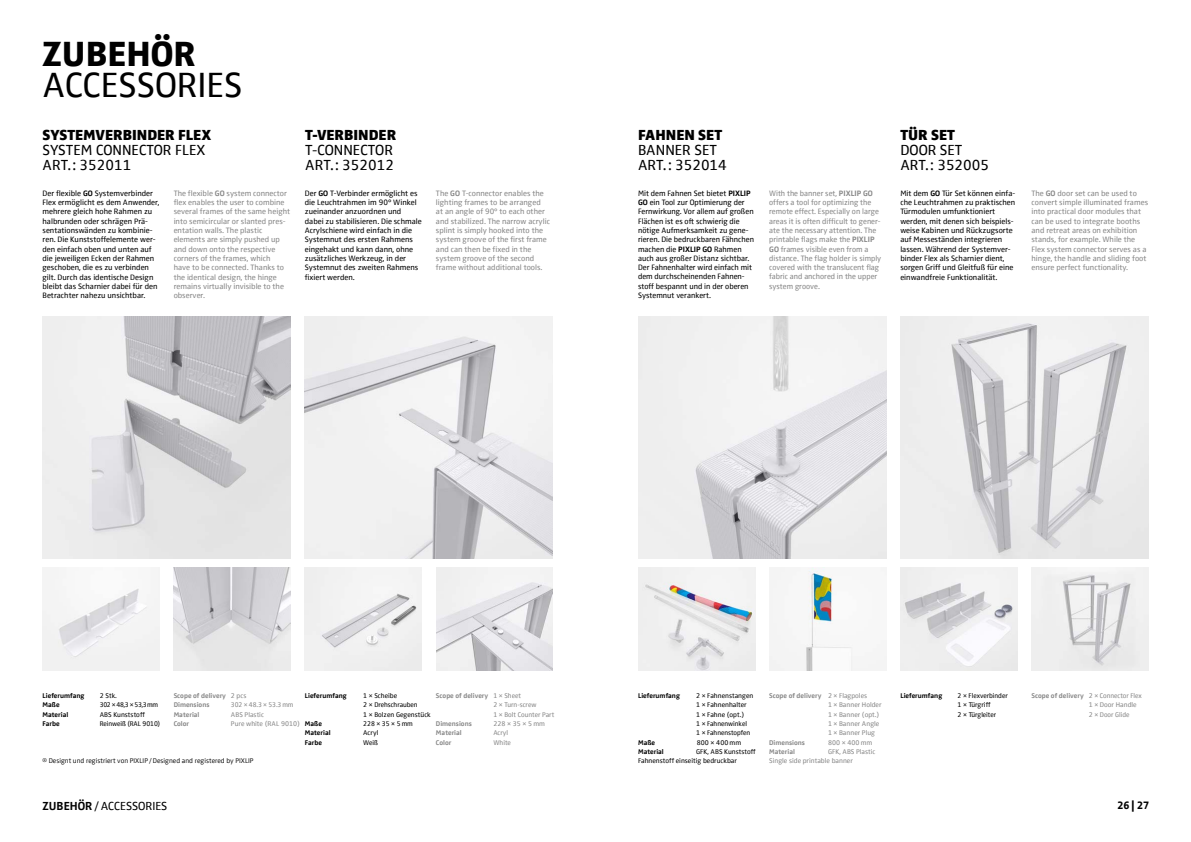
<style>
.page{position:relative;width:1191px;height:842px;background:#fff}
.page>*{position:absolute;margin:0;border:0;box-sizing:border-box;transform-origin:0 0}
.t1{font:36px "Zwo Sc Offc";color:#000}
.t2{font:800 36px "Zwo Sc Offc";color:#000}
.t3{font:15px/15px "Zwo Offc";color:#000}
.t4{font:900 15px "Zwo Offc";color:#000}
.t5{font:12px "Zwo Sc Offc";color:#000}
.t6{font:600 12px "Total Sans";color:#000}
.t7{font:8px/9.3px "Zwo Offc";color:#000}
.t8{font:8px/9.3px "Zwo Offc";color:#878787}
.t9{font:7px/9.3px "Zwo Offc";color:#000}
.t10{font:7px/9.3px "Zwo Offc";color:#878787}
.t11{font:700 7px/9.3px "Zwo Offc";color:#878787}
.t12{font:700 7px/9.3px "Zwo Offc";color:#000}
.t13{font:300 7px "Zwo Offc";color:#000}
.t14{font:7px/9.3px "Zwo Offc";color:#878787;scale:.96 1}
.s1{font-weight:700}
</style>
<div class="page">
<img style="left:174px;top:568px;width:117px;height:102px">
<img style="left:43px;top:568px;width:116px;height:102px">
<img style="left:900px;top:317px;width:248px;height:241px">
<img style="left:900px;top:568px;width:117px;height:102px">
<img style="left:436px;top:568px;width:117px;height:102px">
<img style="left:305px;top:317px;width:248px;height:241px">
<img style="left:305px;top:568px;width:117px;height:102px">
<img style="left:43px;top:317px;width:248px;height:241px">
<img style="left:1031px;top:568px;width:117px;height:102px">
<img style="left:638px;top:568px;width:117px;height:102px">
<img style="left:638px;top:317px;width:248px;height:241px">
<img style="left:769px;top:568px;width:117px;height:102px">
<h1 class="t2" style="left:43px;top:32px;width:155px">ZUBEHÖR</h1>
<h1 class="t1" style="left:43px;top:63px;width:201px">ACCESSORIES</h1>
<h2 class="t4" style="left:43px;top:126px;width:170px">SYSTEMVERBINDER FLEX</h2>
<h2 class="t3" style="left:43px;top:143px;width:164px">SYSTEM CONNECTOR FLEX<br>ART.: 352011</h2>
<p class="t7" style="left:43px;top:188px;width:118px">Der flexible <span class="s1">GO</span> Systemverbinder<br>Flex ermöglicht es dem Anwender, mehrere gleich hohe Rahmen zu halbrunden oder schrägen Prä&shy;sentationswänden zu kombinie&shy;ren. Die Kunststoffelemente wer&shy;den einfach oben und unten auf die jeweiligen Ecken der Rahmen geschoben, die es zu verbinden gilt. Durch das identische Design bleibt das Scharnier dabei für den<br>Betrachter nahezu unsichtbar.</p>
<p class="t8" style="left:174px;top:189px;width:118px">The flexible <span class="s1">GO</span> system connector flex enables the user to combine several frames of the same height into semicircular or slanted pres&shy;entation walls. The plastic elements are simply pushed up and down onto the respective corners of the frames, which<br>have to be connected. Thanks to the identical design, the hinge remains virtually invisible to the observer.</p>
<h2 class="t4" style="left:305px;top:126px;width:92px">T-VERBINDER</h2>
<h2 class="t3" style="left:305px;top:143px;width:90px">T-CONNECTOR<br>ART.: 352012</h2>
<p class="t7" style="left:305px;top:188px;width:118px">Der <span class="s1">GO</span> T-Verbinder ermöglicht es die Leuchtrahmen im 90° Winkel zueinander anzuordnen und dabei zu stabilisieren. Die schmale<br>Acrylschiene wird einfach in die<br>Systemnut des ersten Rahmens eingehakt und kann dann, ohne zusätzliches Werkzeug, in der<br>Systemnut des zweiten Rahmens fixiert werden.</p>
<p class="t8" style="left:436px;top:188px;width:115px">The <span class="s1">GO</span> T-connector enables the lighting frames to be arranged<br>at an angle of 90° to each other and stabilized. The narrow acrylic splint is simply hooked into the system groove of the first frame and can then be fixed in the system groove of the second frame without additional tools.</p>
<h2 class="t4" style="left:638px;top:126px;width:86px">FAHNEN SET</h2>
<h2 class="t3" style="left:638px;top:143px;width:90px">BANNER SET<br>ART.: 352014</h2>
<p class="t7" style="left:638px;top:188px;width:118px">Mit dem Fahnen Set bietet <span class="s1">PIXLIP<br>GO</span> ein Tool zur Optimierung der<br>Fernwirkung. Vor allem auf großen<br>Flächen ist es oft schwierig die nötige Aufmerksamkeit zu gene&shy;rieren. Die bedruckbaren Fähnchen machen die <span class="s1">PIXLIP GO</span> Rahmen auch aus großer Distanz sichtbar.<br>Der Fahnenhalter wird einfach mit dem durchscheinenden Fahnen&shy;stoff bespannt und in der oberen<br>Systemnut verankert.</p>
<p class="t8" style="left:769px;top:188px;width:114px">With the banner set, <span class="s1">PIXLIP GO </span>offers a tool for optimizing the remote effect. Especially on large areas it is often difficult to gener&shy;ate the necessary attention. The printable flags make the <span class="s1">PIXLIP<br>GO</span> frames visible even from a distance. The flag holder is simply covered with the translucent flag fabric and anchored in the upper system groove.</p>
<h2 class="t4" style="left:900px;top:126px;width:56px">TÜR SET</h2>
<h2 class="t3" style="left:900px;top:143px;width:90px">DOOR SET<br>ART.: 352005</h2>
<p class="t7" style="left:900px;top:188px;width:116px">Mit dem <span class="s1">GO</span> Tür Set können einfa&shy;che Leuchtrahmen zu praktischen<br>Türmodulen umfunktioniert werden, mit denen sich beispiels&shy;weise Kabinen und Rückzugsorte auf Messeständen integrieren lassen. Während der Systemver&shy;binder Flex als Scharnier dient, sorgen Griff und Gleitfuß für eine einwandfreie Funktionalität.</p>
<p class="t8" style="left:1031px;top:189px;width:118px">The <span class="s1">GO</span> door set can be used to convert simple illuminated frames into practical door modules that can be used to integrate booths and retreat areas on exhibition stands, for example. While the<br>Flex system connector serves as a hinge, the handle and sliding foot ensure perfect functionality.</p>
<p class="t11" style="left:436px;top:691px;width:54px">Scope of delivery</p>
<p class="t11" style="left:436px;top:719px;width:37px">Dimensions</p>
<p class="t12" style="left:43px;top:691px;width:43px">Lieferumfang</p>
<p class="t12" style="left:43px;top:710px;width:27px">Material</p>
<p class="t12" style="left:305px;top:691px;width:43px">Lieferumfang</p>
<p class="t11" style="left:174px;top:691px;width:54px">Scope of delivery</p>
<p class="t10" style="left:493px;top:691px;width:62px">1 × Sheet<br>2 × Turn-screw<br>1 × Bolt Counter Part</p>
<p class="t9" style="left:363px;top:691px;width:69px">1 × Scheibe<br>2 × Drehschrauben<br>1 × Bolzen Gegenstück</p>
<p class="t9" style="left:100px;top:691px;width:19px">2 Stk.</p>
<p class="t10" style="left:231px;top:691px;width:17px">2 pcs</p>
<p class="t12" style="left:43px;top:700px;width:19px">Maße</p>
<p class="t11" style="left:174px;top:700px;width:37px">Dimensions<br>Material</p>
<p class="t9" style="left:100px;top:700px;width:60px">302 × 48,3 × 53,3mm<br>ABS Kunststoff</p>
<p class="t14" style="left:231px;top:700px;width:67px">302 × 48.3 × 53.3mm<br>ABS Plastic</p>
<p class="t12" style="left:43px;top:719px;width:19px">Farbe</p>
<p class="t9" style="left:100px;top:719px;width:62px">Reinweiß (RAL 9010)</p>
<p class="t11" style="left:174px;top:719px;width:17px">Color</p>
<p class="t10" style="left:231px;top:719px;width:70px">Pure white (RAL 9010)</p>
<p class="t13" style="left:43px;top:756px;width:213px">® Designt und registriert von PIXLIP/Designed and registered by PIXLIP</p>
<p class="t12" style="left:305px;top:719px;width:27px">Maße<br>Material<br>Farbe</p>
<p class="t9" style="left:363px;top:719px;width:51px">228 × 35 × 5 mm</p>
<p class="t10" style="left:493px;top:719px;width:53px">228 × 35 × 5 mm</p>
<p class="t10" style="left:493px;top:738px;width:19px">White</p>
<p class="t11" style="left:436px;top:728px;width:27px">Material<br>Color</p>
<p class="t10" style="left:493px;top:728px;width:16px">Acryl</p>
<p class="t9" style="left:363px;top:728px;width:17px">Acryl</p>
<p class="t9" style="left:363px;top:738px;width:16px">Weiß</p>
<p class="t12" style="left:638px;top:691px;width:43px">Lieferumfang</p>
<p class="t9" style="left:696px;top:691px;width:59px">2 × Fahnenstangen<br>1 × Fahnenhalter<br>1 × Fahne (opt.)<br>1 × Fahnenwinkel<br>1 × Fahnenstopfen</p>
<p class="t12" style="left:638px;top:738px;width:19px">Maße</p>
<p class="t9" style="left:697px;top:738px;width:46px">800 × 400 mm</p>
<p class="t9" style="left:638px;top:756px;width:100px">Fahnenstoff einseitig bedruckbar</p>
<p class="t9" style="left:696px;top:747px;width:61px">GFK, ABS Kunststoff</p>
<p class="t12" style="left:638px;top:747px;width:27px">Material</p>
<p class="t11" style="left:769px;top:691px;width:54px">Scope of delivery</p>
<p class="t10" style="left:828px;top:691px;width:55px">2 × Flagpoles<br>1 × Banner Holder<br>1 × Banner (opt.)<br>1 × Banner Angle<br>1 × Banner Plug</p>
<p class="t11" style="left:769px;top:738px;width:37px">Dimensions<br>Material</p>
<p class="t10" style="left:828px;top:738px;width:49px">800 × 400 mm<br>GFK, ABS Plastic</p>
<p class="t10" style="left:769px;top:756px;width:85px">Single side printable banner</p>
<p class="t12" style="left:900px;top:691px;width:43px">Lieferumfang</p>
<p class="t10" style="left:1089px;top:691px;width:54px">2 × Connector Flex<br>1 × Door Handle<br>2 × Door Glide</p>
<p class="t11" style="left:1031px;top:691px;width:54px">Scope of delivery</p>
<p class="t9" style="left:957px;top:691px;width:52px">2 × Flexverbinder<br>1 × Türgriff<br>2 × Türgleiter</p>
<h3 class="t5" style="left:43px;top:798px;width:126px"><span class="s1">ZUBEHÖR</span>/ACCESSORIES</h3>
<h3 class="t6" style="left:1117px;top:796px;width:33px">26 | 27</h3>
</div>
